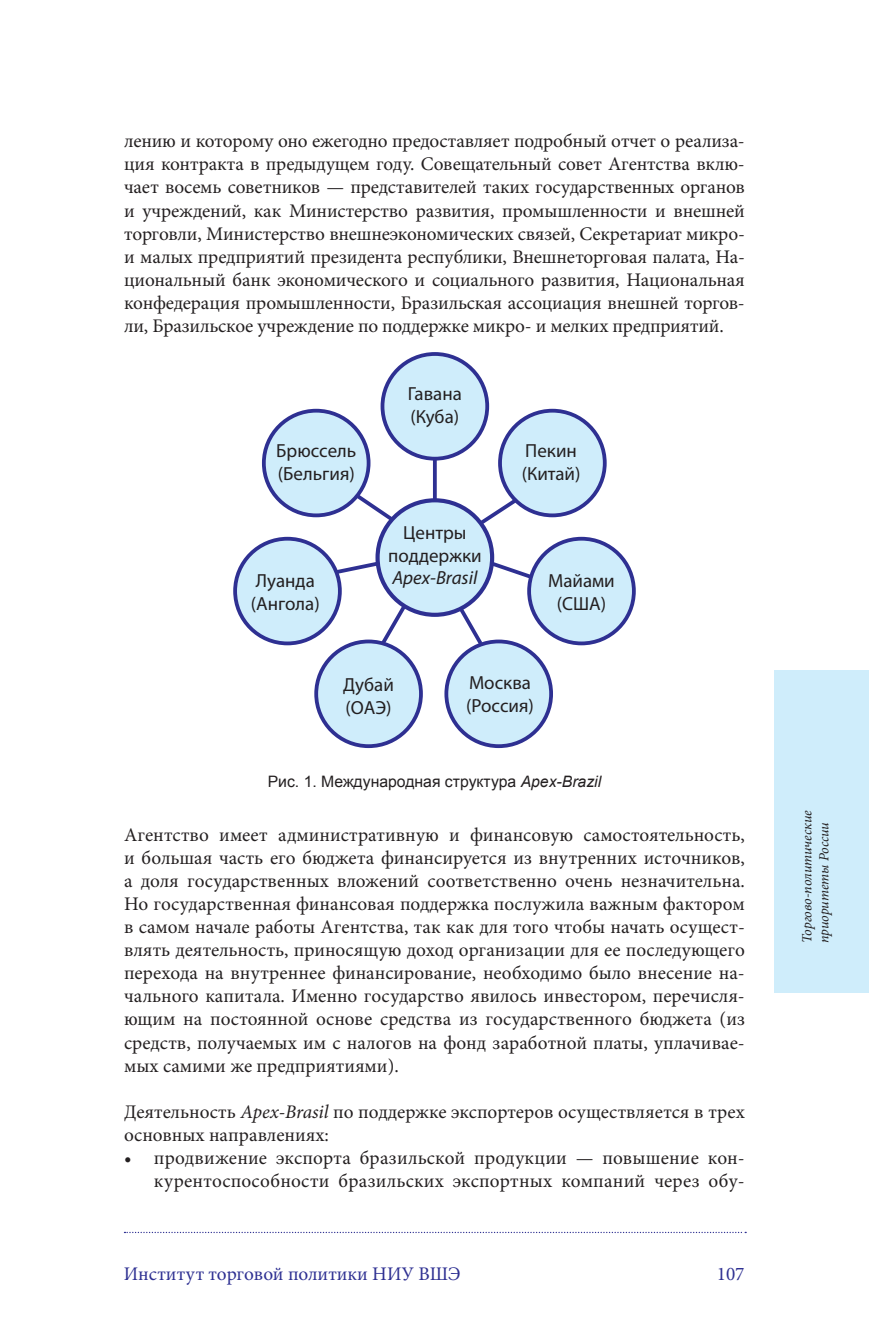
<style>
.page{position:relative;width:869px;height:1340px;background:#fff}
.page>*{position:absolute;margin:0;border:0;box-sizing:border-box;transform-origin:0 0}
.t1{font:19.25px/23.1px "Minion Pro";color:#231f20;text-align:justify}
.t2{font:19.25px "Minion Pro";color:#2e3092}
.t3{font:18.9px/22.8px "Myriad Pro";color:#231f20}
.t4{font:italic 18.9px "Myriad Pro";color:#231f20}
.t5{font:15.75px "Arial";color:#231f20}
.t6{font:italic 14px/16.8px "Minion Pro";letter-spacing:-.005em;color:#231f20}
.s1{font-style:italic}
</style>
<div class="page">
<div style="left:774px;top:670px;width:94px;height:322px;background:#cfedfb"></div>
<svg style="left:124px;top:1231px;width:621px;height:2px"></svg>
<div style="left:500px;top:411px;width:104px;height:104px;background:#cfedfb;border-radius:50%"></div>
<div style="left:498px;top:409px;width:108px;height:108px;border:4px solid #2e3092;border-radius:50%"></div>
<div style="left:264px;top:411px;width:104px;height:104px;background:#cfedfb;border-radius:50%"></div>
<div style="left:262px;top:409px;width:108px;height:108px;border:4px solid #2e3092;border-radius:50%"></div>
<div style="left:382px;top:354px;width:105px;height:104px;background:#cfedfb;border-radius:50%"></div>
<div style="left:380px;top:352px;width:109px;height:108px;border:4px solid #2e3092;border-radius:50%"></div>
<div style="left:235px;top:538px;width:105px;height:105px;background:#cfedfb;border-radius:50%"></div>
<div style="left:233px;top:537px;width:108px;height:108px;border:4px solid #2e3092;border-radius:50%"></div>
<div style="left:529px;top:538px;width:104px;height:105px;background:#cfedfb;border-radius:50%"></div>
<div style="left:527px;top:537px;width:108px;height:108px;border:4px solid #2e3092;border-radius:50%"></div>
<div style="left:316px;top:641px;width:105px;height:105px;background:#cfedfb;border-radius:50%"></div>
<div style="left:314px;top:639px;width:108px;height:109px;border:4px solid #2e3092;border-radius:50%"></div>
<div style="left:446px;top:641px;width:105px;height:105px;background:#cfedfb;border-radius:50%"></div>
<div style="left:444px;top:639px;width:108px;height:109px;border:4px solid #2e3092;border-radius:50%"></div>
<div style="left:377px;top:500px;width:115px;height:115px;background:#cfedfb;border-radius:50%"></div>
<div style="left:375px;top:498px;width:119px;height:119px;border:4px solid #2e3092;border-radius:50%"></div>
<svg style="left:351px;top:490px;width:46px;height:35px"></svg>
<hr style="left:433px;top:458px;width:3px;height:42px;background:#2e3092">
<svg style="left:475px;top:495px;width:45px;height:33px"></svg>
<svg style="left:331px;top:559px;width:51px;height:17px"></svg>
<svg style="left:377px;top:601px;width:32px;height:47px"></svg>
<svg style="left:455px;top:603px;width:30px;height:45px"></svg>
<svg style="left:487px;top:559px;width:48px;height:22px"></svg>
<p class="t1" style="left:124px;top:130px;width:622px">лению и которому оно ежегодно предоставляет подробный отчет о реализа&shy;ция контракта в предыдущем году. Совещательный совет Агентства вклю&shy;чает восемь советников — представителей таких государственных органов и учреждений, как Министерство развития, промышленности и внешней торговли, Министерство внешнеэкономических связей, Секретариат микро&shy;и малых предприятий президента республики, Внешнеторговая палата, На&shy;циональный банк экономического и социального развития, Национальная конфедерация промышленности, Бразильская ассоциация внешней торгов&shy;ли, Бразильское учреждение по поддержке микро- и мелких предприятий.</p>
<p class="t3" style="left:276px;top:439px;width:81px">Брюссель (Бельгия)</p>
<p class="t3" style="left:251px;top:568px;width:70px">Луанда (Ангола)</p>
<p class="t3" style="left:407px;top:382px;width:55px">Гавана (Куба)</p>
<p class="t3" style="left:388px;top:520px;width:95px;text-align:center">Центры поддержки</p>
<p class="t4" style="left:392px;top:566px;width:86px">Apex-Brasil</p>
<p class="t3" style="left:521px;top:439px;width:60px">Пекин (Китай)</p>
<p class="t3" style="left:548px;top:568px;width:68px;text-align:center">Майами (США)</p>
<p class="t3" style="left:343px;top:673px;width:52px">Дубай (ОАЭ)</p>
<p class="t3" style="left:466px;top:671px;width:69px">Москва (Россия)</p>
<p class="t5" style="left:267px;top:772px;width:335px">Рис. 1. Международная структура <span class="s1">Apex-Brazil</span></p>
<p class="t1" style="left:124px;top:823px;width:622px">Агентство имеет административную и финансовую самостоятельность, и большая часть его бюджета финансируется из внутренних источников, а доля государственных вложений соответственно очень незначительна.<br>Но государственная финансовая поддержка послужила важным фактором в самом начале работы Агентства, так как для того чтобы начать осущест&shy;влять деятельность, приносящую доход организации для ее последующего перехода на внутреннее финансирование, необходимо было внесение на&shy;чального капитала. Именно государство явилось инвестором, перечисля&shy;ющим на постоянной основе средства из государственного бюджета (из средств, получаемых им с налогов на фонд заработной платы, уплачивае&shy;мых самими же предприятиями).</p>
<p class="t1" style="left:124px;top:1100px;width:622px">Деятельность <span class="s1">Apex-Brasil</span> по поддержке экспортеров осуществляется в трех основных направлениях:</p>
<p class="t1" style="left:124px;top:1146px;width:622px;text-align:right">• продвижение экспорта бразильской продукции — повышение кон&shy;курентоспособности бразильских экспортных компаний через обу-</p>
<p class="t2" style="left:124px;top:1260px;width:338px">Институт торговой политики НИУ ВШЭ</p>
<p class="t2" style="left:716px;top:1260px;width:29px">107</p>
<p class="t6" style="left:798px;top:943px;width:134px;rotate:-90deg">Торгово-политические приоритеты России</p>
</div>
